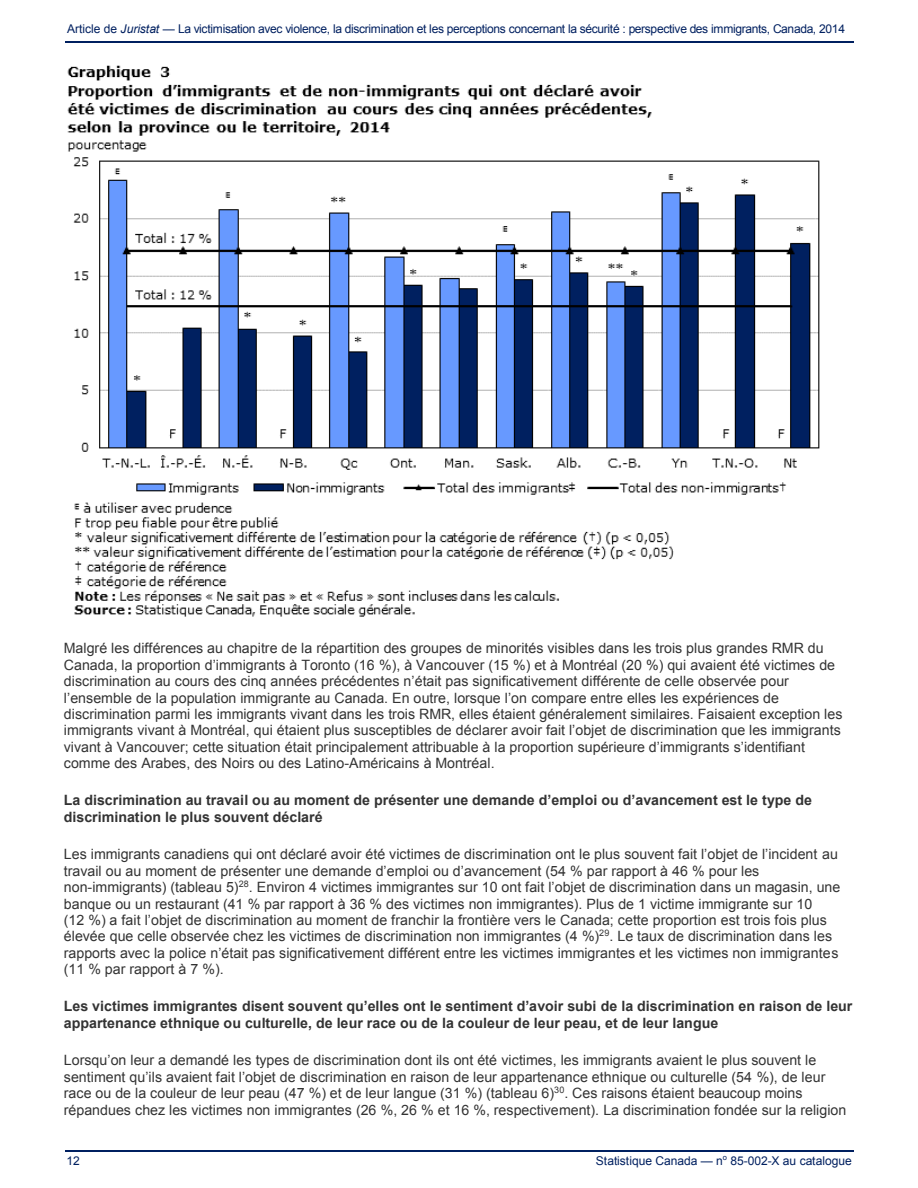
<style>
.page{position:relative;width:918px;height:1188px;background:#fff}
.page>*{position:absolute;margin:0;border:0;box-sizing:border-box;transform-origin:0 0}
.t1{font:14.25px/16.4px "Arial";color:#333}
.t2{font:700 14.25px/16.4px "Arial";color:#333}
.t3{font:12px "Arial";letter-spacing:-.025em;color:#002060}
.t4{font:12px "Arial";letter-spacing:-.005em;color:#002060}
.s1{font-style:italic}
</style>
<div class="page">
<hr style="left:65px;top:1151px;width:789px;height:1px;background:#002060">
<hr style="left:65px;top:42px;width:789px;height:1px;background:#002060">
<img style="left:67px;top:65px;width:753px;height:552px">
<p class="t3" style="left:67px;top:21px;width:779px">Article de <span class="s1">Juristat</span> — La victimisation avec violence, la discrimination et les perceptions concernant la sécurité : perspective des immigrants, Canada, 2014</p>
<p class="t1" style="left:64px;top:640px;width:780px">Malgré les différences au chapitre de la répartition des groupes de minorités visibles dans les trois plus grandes RMR du Canada, la proportion d’immigrants à Toronto (16 %), à Vancouver (15 %) et à Montréal (20 %) qui avaient été victimes de discrimination au cours des cinq années précédentes n’était pas significativement différente de celle observée pour l’ensemble de la population immigrante au Canada. En outre, lorsque l’on compare entre elles les expériences de discrimination parmi les immigrants vivant dans les trois RMR, elles étaient généralement similaires. Faisaient exception les immigrants vivant à Montréal, qui étaient plus susceptibles de déclarer avoir fait l’objet de discrimination que les immigrants vivant à Vancouver; cette situation était principalement attribuable à la proportion supérieure d’immigrants s’identifiant comme des Arabes, des Noirs ou des Latino-Américains à Montréal.</p>
<h2 class="t2" style="left:64px;top:793px;width:750px">La discrimination au travail ou au moment de présenter une demande d’emploi ou d’avancement est le type de discrimination le plus souvent déclaré</h2>
<p class="t1" style="left:64px;top:846px;width:778px">Les immigrants canadiens qui ont déclaré avoir été victimes de discrimination ont le plus souvent fait l’objet de l’incident au travail ou au moment de présenter une demande d’emploi ou d’avancement (54 % par rapport à 46 % pour les non-immigrants) (tableau 5)<sup>28</sup>. Environ 4 victimes immigrantes sur 10 ont fait l’objet de discrimination dans un magasin, une banque ou un restaurant (41 % par rapport à 36 % des victimes non immigrantes). Plus de 1 victime immigrante sur 10<br>(12 %) a fait l’objet de discrimination au moment de franchir la frontière vers le Canada; cette proportion est trois fois plus élevée que celle observée chez les victimes de discrimination non immigrantes (4 %)<sup>29</sup>. Le taux de discrimination dans les rapports avec la police n’était pas significativement différent entre les victimes immigrantes et les victimes non immigrantes (11 % par rapport à 7 %).</p>
<h2 class="t2" style="left:64px;top:999px;width:790px">Les victimes immigrantes disent souvent qu’elles ont le sentiment d’avoir subi de la discrimination en raison de leur appartenance ethnique ou culturelle, de leur race ou de la couleur de leur peau, et de leur langue</h2>
<p class="t1" style="left:64px;top:1052px;width:784px">Lorsqu’on leur a demandé les types de discrimination dont ils ont été victimes, les immigrants avaient le plus souvent le sentiment qu’ils avaient fait l’objet de discrimination en raison de leur appartenance ethnique ou culturelle (54 %), de leur race ou de la couleur de leur peau (47 %) et de leur langue (31 %) (tableau 6)<sup>30</sup>. Ces raisons étaient beaucoup moins répandues chez les victimes non immigrantes (26 %, 26 % et 16 %, respectivement). La discrimination fondée sur la religion</p>
<p class="t3" style="left:66px;top:1153px;width:15px">12</p>
<p class="t4" style="left:596px;top:1152px;width:257px">Statistique Canada — n<sup>o</sup> 85-002-X au catalogue</p>
</div>
